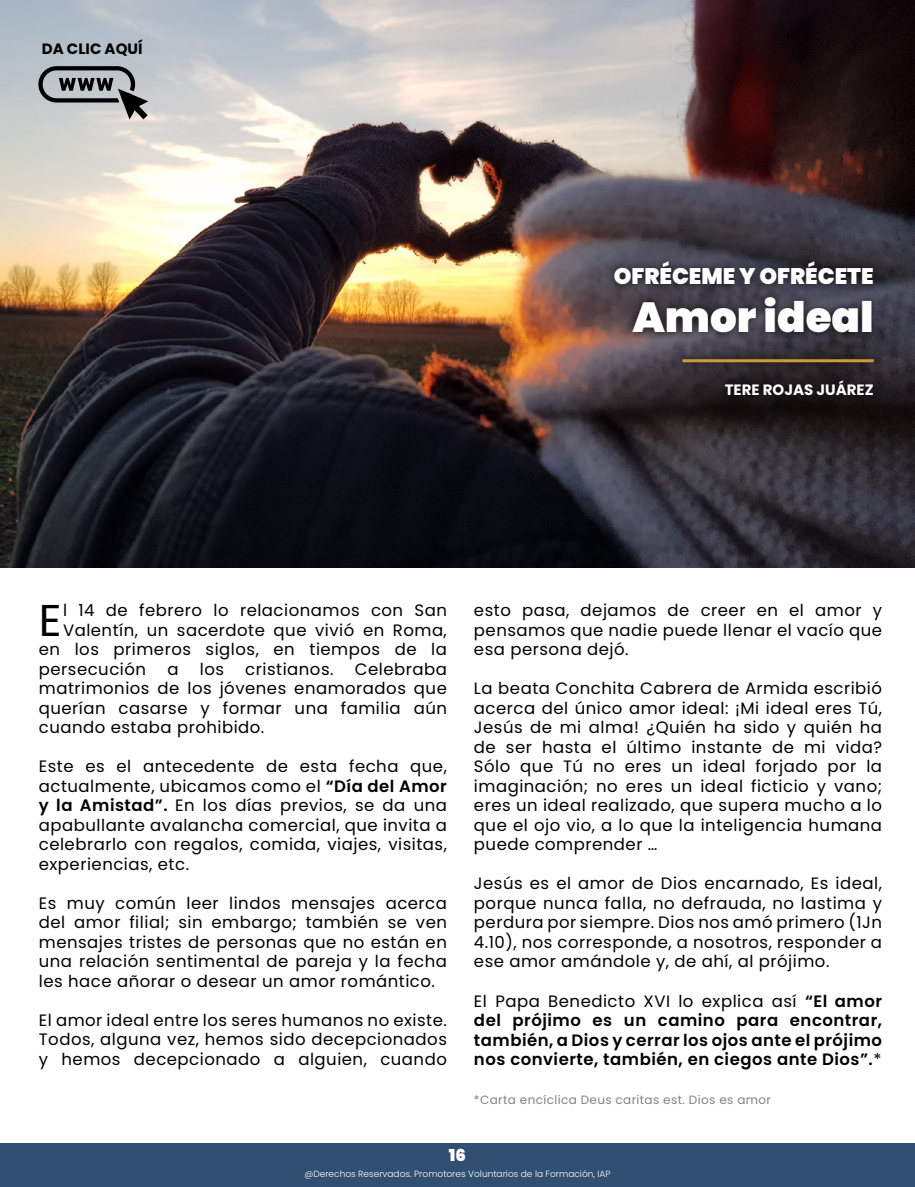
<style>
.page{position:relative;width:915px;height:1187px;background:#fff}
.page>*{position:absolute;margin:0;border:0;box-sizing:border-box;transform-origin:0 0}
.t1{font:44.55px "Poppins";color:#000}
.t2{font:900 42px "Poppins";color:#fff}
.t3{font:900 22.5px "Poppins";color:#fff}
.t4{font:16.5px/19.5px "Poppins";letter-spacing:.03em;color:#000;text-align:justify}
.t5{font:600 16.5px/19.5px "Poppins";letter-spacing:.03em;color:#000;text-align:justify}
.t6{font:900 16.5px "Poppins";color:#fff}
.t7{font:700 15px "Poppins";color:#fff}
.t8{font:700 15px "Poppins";color:#000101}
.t9{font:12px "Poppins";letter-spacing:.03em;color:#808285}
.t10{font:300 9px "Poppins";color:#fff}
.s1{font-weight:600}
.s2{font-weight:400}
</style>
<div class="page">
<img style="left:0;top:0;width:914px;height:567px">
<div style="left:716px;top:372px;width:164px;height:31px;background:#000;opacity:.75"></div>
<div style="left:674px;top:350px;width:207px;height:21px;background:#000;opacity:.75"></div>
<hr style="left:682px;top:359px;width:191px;height:3px;background:#cd9c3d">
<div style="left:0;top:1142px;width:914px;height:44px;background:#314f71"></div>
<div style="left:606px;top:254px;width:275px;height:86px;background:#000;opacity:.75"></div>
<svg style="left:38px;top:66px;width:110px;height:53px;background:#8c8e90"></svg>
<p class="t8" style="left:42px;top:40px;width:102px">DA CLIC AQUÍ</p>
<h3 class="t3" style="left:613px;top:263px;width:261px">OFRÉCEME Y OFRÉCETE</h3>
<h2 class="t2" style="left:632px;top:293px;width:243px">Amor ideal</h2>
<p class="t7" style="left:724px;top:381px;width:150px">TERE ROJAS JUÁREZ</p>
<h1 class="t1" style="left:39px;top:594px;width:24px">E</h1>
<p class="t4" style="left:63px;top:600px;width:385px">l 14 de febrero lo relacionamos con San</p>
<p class="t4" style="left:63px;top:620px;width:385px">Valentín, un sacerdote que vivió en Roma,</p>
<p class="t4" style="left:39px;top:639px;width:409px">en los primeros siglos, en tiempos de la</p>
<p class="t4" style="left:39px;top:659px;width:109px">persecución</p>
<p class="t4" style="left:167px;top:659px;width:13px">a</p>
<p class="t4" style="left:200px;top:659px;width:26px">los</p>
<p class="t4" style="left:245px;top:659px;width:90px">cristianos.</p>
<p class="t4" style="left:39px;top:659px;width:409px;text-indent:316px">Celebraba matrimonios de los jóvenes enamorados que querían casarse y formar una familia aún cuando estaba prohibido.</p>
<p class="t4" style="left:39px;top:756px;width:409px">Este es el antecedente de esta fecha que, actualmente, ubicamos como el <span class="s1">“Día del Amor y la Amistad”.</span> En los días previos, se da una apabullante avalancha comercial, que invita a celebrarlo con regalos, comida, viajes, visitas, experiencias, etc.</p>
<p class="t4" style="left:39px;top:893px;width:409px">Es muy común leer lindos mensajes acerca del amor filial; sin embargo; también se ven mensajes tristes de personas que no están en una relación sentimental de pareja y la fecha les hace añorar o desear un amor romántico.</p>
<p class="t4" style="left:39px;top:1010px;width:409px">El amor ideal entre los seres humanos no existe.<br>Todos, alguna vez, hemos sido decepcionados y hemos decepcionado a alguien, cuando</p>
<p class="t4" style="left:474px;top:600px;width:409px">esto pasa, dejamos de creer en el amor y pensamos que nadie puede llenar el vacío que esa persona dejó.</p>
<p class="t4" style="left:474px;top:678px;width:409px">La beata Conchita Cabrera de Armida escribió acerca del único amor ideal: ¡Mi ideal eres Tú, Jesús de mi alma! ¿Quién ha sido y quién ha de ser hasta el último instante de mi vida?<br>Sólo que Tú no eres un ideal forjado por la imaginación; no eres un ideal ficticio y vano; eres un ideal realizado, que supera mucho a lo que el ojo vio, a lo que la inteligencia humana puede comprender …</p>
<p class="t4" style="left:474px;top:873px;width:409px">Jesús es el amor de Dios encarnado, Es ideal, porque nunca falla, no defrauda, no lastima y perdura por siempre. Dios nos amó primero (1Jn 4.10), nos corresponde, a nosotros, responder a ese amor amándole y, de ahí, al prójimo.</p>
<p class="t5" style="left:474px;top:990px;width:409px"><span class="s2">El Papa Benedicto XVI lo explica así</span> “El amor del prójimo es un camino para encontrar, también, a Dios y cerrar los ojos ante el prójimo nos convierte, también, en ciegos ante Dios”.<span class="s2">*</span></p>
<p class="t9" style="left:474px;top:1092px;width:298px">*Carta encíclica Deus caritas est. Dios es amor</p>
<p class="t6" style="left:449px;top:1145px;width:19px">16</p>
<p class="t10" style="left:304px;top:1168px;width:307px">@Derechos Reservados. Promotores Voluntarios de la Formación, IAP</p>
</div>
